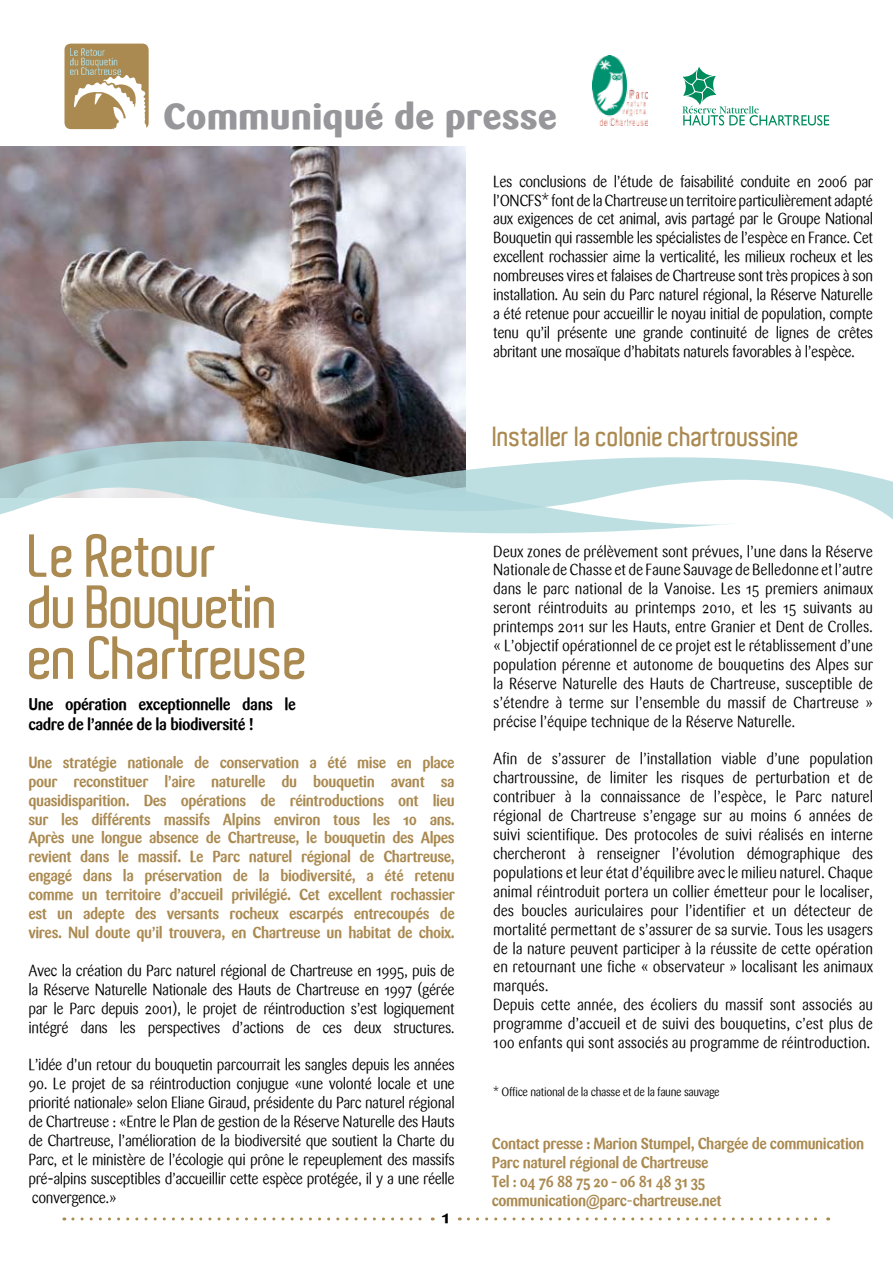
<style>
.page{position:relative;width:893px;height:1263px;background:#fff}
.page>*{position:absolute;margin:0;border:0;box-sizing:border-box;transform-origin:0 0}
.t1{font:600 58.5px/51px "Aldo";letter-spacing:-.01em;color:#ab8a51}
.t2{font:800 36px "Sari";color:#97979b}
.t3{font:600 27px "Aldo";letter-spacing:-.01em;color:#ab8a51}
.t4{font:700 18px "Sari";color:#000}
.t5{font:700 16.5px/19.8px "Sari";letter-spacing:-.03em;color:#000;scale:.9 1}
.t6{font:15.75px/18.9px "Sari";letter-spacing:-.01em;color:#000;text-align:justify;scale:.9 1}
.t7{font:700 15.75px/18.9px "Sari";letter-spacing:-.03em;color:#ab8a51;text-align:justify;scale:.9 1}
.t8{font:15.75px "Sari";letter-spacing:-.03em;color:#000;scale:.9 1}
.t9{font:12px "Sari";letter-spacing:-.03em;color:#000;scale:.9 1}
.s1{font-family:"Verdana"}
.s2{font-family:"Verdana";font-weight:400}
</style>
<div class="page">
<img style="left:0;top:146px;width:466px;height:291px">
<svg style="left:0;top:437px;width:466px;height:81px"></svg>
<svg style="left:285px;top:453px;width:608px;height:81px"></svg>
<div style="left:63px;top:42px;width:88px;height:89px;background:#ab8a51;border-radius:8px"></div>
<div style="left:61px;top:40px;width:92px;height:93px;border:4px solid #fff;border-radius:8px"></div>
<img style="left:71px;top:48px;width:49px;height:26px">
<img style="left:74px;top:75px;width:73px;height:55px">
<img style="left:593px;top:55px;width:55px;height:70px">
<svg style="left:682px;top:67px;width:147px;height:59px"></svg>
<svg style="left:73px;top:1217px;width:360px;height:3px"></svg>
<svg style="left:468px;top:1217px;width:361px;height:3px"></svg>
<h2 class="t2" style="left:163px;top:95px;width:395px">Communiqué de presse</h2>
<p class="t6" style="left:493px;top:172px;width:424px">Les conclusions de l’étude de faisabilité conduite en 2006 par l’ONCFS* font de la Chartreuse un territoire particulièrement adapté aux exigences de cet animal, avis partagé par le Groupe National Bouquetin qui rassemble les spécialistes de l’espèce en France. Cet excellent rochassier aime la verticalité, les milieux rocheux et les nombreuses vires et falaises de Chartreuse sont très propices à son installation. Au sein du Parc naturel régional, la Réserve Naturelle a été retenue pour accueillir le noyau initial de population, compte tenu qu’il présente une grande continuité de lignes de crêtes abritant une mosaïque d’habitats naturels favorables à l’espèce.</p>
<h1 class="t1" style="left:29px;top:531px;width:281px">Le Retour<br>du Bouquetin en Chartreuse</h1>
<p class="t5" style="left:28px;top:695px;width:299px">Une opération exceptionnelle dans le cadre de l’année de la biodiversité !</p>
<p class="t7" style="left:28px;top:753px;width:475px">Une stratégie nationale de conservation a été mise en place pour reconstituer l’aire naturelle du bouquetin avant sa quasidisparition. Des opérations de réintroductions ont lieu sur les différents massifs Alpins environ tous les 10 ans.<br>Après une longue absence de Chartreuse, le bouquetin des Alpes revient dans le massif. Le Parc naturel régional de Chartreuse, engagé dans la préservation de la biodiversité, a été retenu comme un territoire d’accueil privilégié. Cet excellent rochassier est un adepte des versants rocheux escarpés entrecoupés de vires. Nul doute qu’il trouvera, en Chartreuse un habitat de choix.</p>
<p class="t6" style="left:28px;top:961px;width:475px">Avec la création du Parc naturel régional de Chartreuse en 1995, puis de la Réserve Naturelle Nationale des Hauts de Chartreuse en 1997 (gérée par le Parc depuis 2001), le projet de réintroduction s’est logiquement intégré dans les perspectives d’actions de ces deux structures.</p>
<p class="t8" style="left:28px;top:1056px;width:475px">L’idée d’un retour du bouquetin parcourrait les sangles depuis les années</p>
<p class="t6" style="left:28px;top:1074px;width:475px">90. Le projet de sa réintroduction conjugue «une volonté locale et une priorité nationale» selon Eliane Giraud, présidente du Parc naturel régional de Chartreuse : «Entre le Plan de gestion de la Réserve Naturelle des Hauts de Chartreuse, l’amélioration de la biodiversité que soutient la Charte du Parc, et le ministère de l’écologie qui prône le repeuplement des massifs pré<span class="s1">-</span>alpins susceptibles d’accueillir cette espèce protégée, il y a une réelle convergence.»</p>
<p class="t4" style="left:442px;top:1206px;width:9px">1</p>
<h3 class="t3" style="left:493px;top:421px;width:308px">Installer la colonie chartroussine</h3>
<p class="t6" style="left:493px;top:542px;width:424px">Deux zones de prélèvement sont prévues, l’une dans la Réserve Nationale de Chasse et de Faune Sauvage de Belledonne et l’autre dans le parc national de la Vanoise. Les 15 premiers animaux seront réintroduits au printemps 2010, et les 15 suivants au printemps 2011 sur les Hauts, entre Granier et Dent de Crolles. « L’objectif opérationnel de ce projet est le rétablissement d’une population pérenne et autonome de bouquetins des Alpes sur la Réserve Naturelle des Hauts de Chartreuse, susceptible de s’étendre à terme sur l’ensemble du massif de Chartreuse » précise l’équipe technique de la Réserve Naturelle.</p>
<p class="t6" style="left:493px;top:750px;width:424px;text-align:left">Afin de s’assurer de l’installation viable d’une population chartroussine, de limiter les risques de perturbation et de contribuer à la connaissance de l’espèce, le Parc naturel régional de Chartreuse s’engage sur au moins 6 années de suivi scientifique. Des protocoles de suivi réalisés en interne chercheront à renseigner l’évolution démographique des populations et leur état d’équilibre avec le milieu naturel. Chaque animal réintroduit portera un collier émetteur pour le localiser, des boucles auriculaires pour l’identifier et un détecteur de mortalité permettant de s’assurer de sa survie. Tous les usagers de la nature peuvent participer à la réussite de cette opération en retournant une fiche « observateur » localisant les animaux marqués.<br>Depuis cette année, des écoliers du massif sont associés au programme d’accueil et de suivi des bouquetins, c’est plus de 100 enfants qui sont associés au programme de réintroduction.</p>
<p class="t9" style="left:493px;top:1084px;width:253px">* Office national de la chasse et de la faune sauvage</p>
<p class="t7" style="left:492px;top:1134px;width:415px;text-align:left">Contact presse : Marion Stumpel, Chargée de communication Parc naturel régional de Chartreuse<br>Tel : 04 76 88 75 20 – 06 81 48 31 35 communication@parc<span class="s2">-</span>chartreuse.net</p>
</div>
